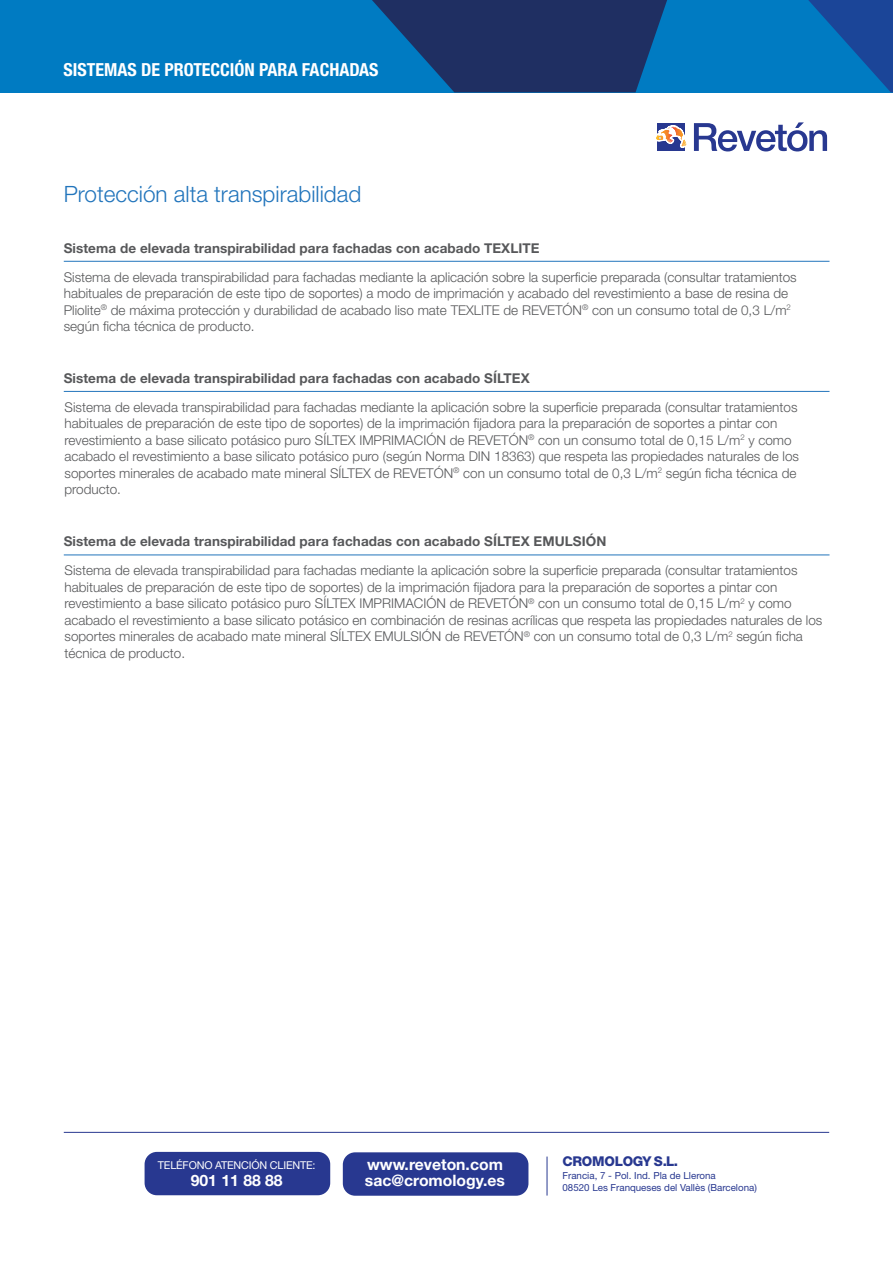
<style>
.page{position:relative;width:893px;height:1263px;background:#fff}
.page>*{position:absolute;margin:0;border:0;box-sizing:border-box;transform-origin:0 0}
.t1{font:300 22.5px "Helvetica Neue LT Std";color:#2275bc}
.t2{font:700 condensed 18px "Helvetica Neue LT Std";color:#fff}
.t3{font:700 15.75px/17px "Helvetica Neue LT Std";color:#fff}
.t4{font:300 13.5px/16.5px "Helvetica Neue LT Std";color:#57585a}
.t5{font:700 13.5px "Helvetica Neue LT Std";letter-spacing:.005em;color:#57585a}
.t6{font:800 13.5px "Helvetica Neue LT Std";letter-spacing:-.02em;color:#283890}
.t7{font:10.8px "Helvetica Neue LT Std";letter-spacing:-.015em;color:#fff}
.t8{font:9.75px/11.2px "Helvetica Neue LT Std";color:#283890}
</style>
<div class="page">
<div style="left:0;top:0;width:893px;height:93px;background:#007bc2"></div>
<svg style="left:808px;top:0;width:85px;height:92px"></svg>
<svg style="left:372px;top:0;width:295px;height:92px"></svg>
<hr style="left:64px;top:1132px;width:765px;height:1px;background:#283890">
<hr style="left:547px;top:1156px;width:1px;height:39px;background:#283890">
<div style="left:343px;top:1152px;width:185px;height:44px;background:#283890;border-radius:12px"></div>
<div style="left:145px;top:1152px;width:185px;height:43px;background:#283890;border-radius:12px"></div>
<div style="left:657px;top:123px;width:28px;height:28px;background:#283890"></div>
<svg style="left:694px;top:122px;width:133px;height:29px"></svg>
<svg style="left:656px;top:125px;width:31px;height:23px"></svg>
<hr style="left:64px;top:391px;width:765px;height:1px;background:#2275bc">
<hr style="left:64px;top:261px;width:765px;height:1px;background:#2275bc">
<hr style="left:64px;top:555px;width:765px;height:1px;background:#2275bc">
<h2 class="t2" style="left:63px;top:59px;width:316px">SISTEMAS DE PROTECCIÓN PARA FACHADAS</h2>
<h1 class="t1" style="left:64px;top:180px;width:299px">Protección alta transpirabilidad</h1>
<p class="t5" style="left:64px;top:239px;width:477px">Sistema de elevada transpirabilidad para fachadas con acabado TEXLITE</p>
<p class="t4" style="left:64px;top:268px;width:734px">Sistema de elevada transpirabilidad para fachadas mediante la aplicación sobre la superficie preparada (consultar tratamientos habituales de preparación de este tipo de soportes) a modo de imprimación y acabado del revestimiento a base de resina de Pliolite<sup>®</sup> de máxima protección y durabilidad de acabado liso mate TEXLITE de REVETÓN<sup>®</sup> con un consumo total de 0,3 L/m<sup>2 </sup>según ficha técnica de producto.</p>
<p class="t5" style="left:64px;top:370px;width:467px">Sistema de elevada transpirabilidad para fachadas con acabado SÍLTEX</p>
<p class="t4" style="left:65px;top:398px;width:736px">Sistema de elevada transpirabilidad para fachadas mediante la aplicación sobre la superficie preparada (consultar tratamientos habituales de preparación de este tipo de soportes) de la imprimación fijadora para la preparación de soportes a pintar con revestimiento a base silicato potásico puro SÍLTEX IMPRIMACIÓN de REVETÓN<sup>®</sup> con un consumo total de 0,15 L/m<sup>2</sup> y como acabado el revestimiento a base silicato potásico puro (según Norma DIN 18363) que respeta las propiedades naturales de los soportes minerales de acabado mate mineral SÍLTEX de REVETÓN<sup>®</sup> con un consumo total de 0,3 L/m<sup>2</sup> según ficha técnica de producto.</p>
<p class="t5" style="left:64px;top:533px;width:544px">Sistema de elevada transpirabilidad para fachadas con acabado SÍLTEX EMULSIÓN</p>
<p class="t4" style="left:65px;top:562px;width:759px">Sistema de elevada transpirabilidad para fachadas mediante la aplicación sobre la superficie preparada (consultar tratamientos habituales de preparación de este tipo de soportes) de la imprimación fijadora para la preparación de soportes a pintar con revestimiento a base silicato potásico puro SÍLTEX IMPRIMACIÓN de REVETÓN<sup>®</sup> con un consumo total de 0,15 L/m<sup>2</sup> y como acabado el revestimiento a base silicato potásico en combinación de resinas acrílicas que respeta las propiedades naturales de los soportes minerales de acabado mate mineral SÍLTEX EMULSIÓN de REVETÓN<sup>®</sup> con un consumo total de 0,3 L/m<sup>2</sup> según ficha técnica de producto.</p>
<p class="t7" style="left:158px;top:1158px;width:159px">TELÉFONO ATENCIÓN CLIENTE:</p>
<p class="t3" style="left:191px;top:1171px;width:93px">901 11 88 88</p>
<p class="t3" style="left:365px;top:1155px;width:142px">www.reveton.com sac@cromology.es</p>
<p class="t6" style="left:562px;top:1153px;width:117px">CROMOLOGY S.L.</p>
<p class="t8" style="left:562px;top:1170px;width:196px">Francia, 7 - Pol. Ind. Pla de Llerona<br>08520 Les Franqueses del Vallès (Barcelona)</p>
</div>
